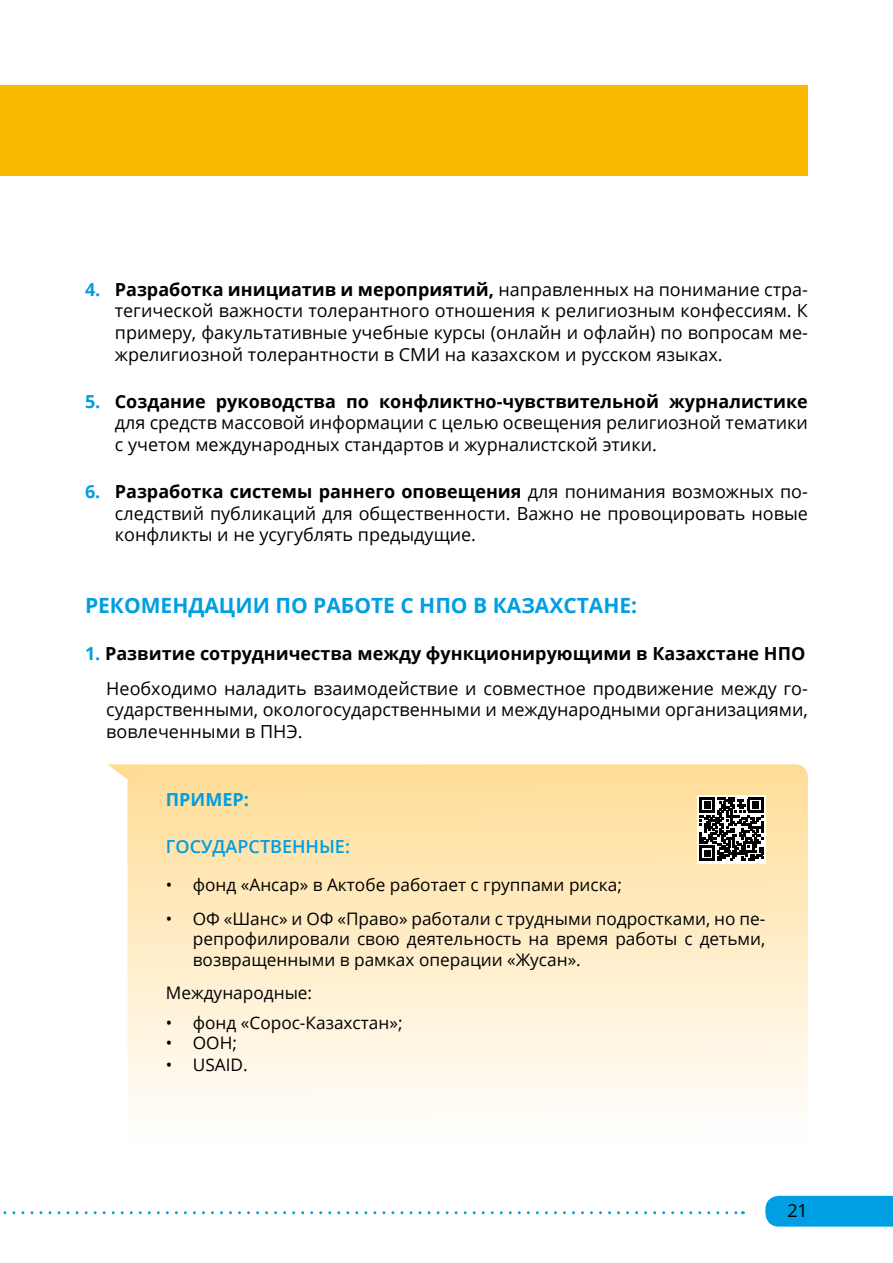
<style>
.page{position:relative;width:893px;height:1263px;background:#fff}
.page>*{position:absolute;margin:0;border:0;box-sizing:border-box;transform-origin:0 0}
.t1{font:700 21px "Open Sans";color:#009ee3}
.t2{font:18px/21.6px "Open Sans";color:#000;text-align:justify}
.t3{font:600 18px "Open Sans";color:#009ee3}
.t4{font:700 18px "Open Sans";color:#009ee3}
.t5{font:17.25px/20.7px "Open Sans";color:#000;text-align:justify}
.s1{font-weight:700;color:#009ee3}
.s2{font-weight:700}
</style>
<div class="page">
<div style="left:765px;top:1196px;width:128px;height:30px;background:#009ee3"></div>
<svg style="left:3px;top:1211px;width:740px;height:3px"></svg>
<div style="left:127px;top:764px;width:681px;height:383px;background:linear-gradient(to bottom,#ffdc95,#fff);border-radius:13px"></div>
<svg style="left:107px;top:764px;width:32px;height:24px"></svg>
<div style="left:0;top:85px;width:808px;height:91px;background:#fbb900"></div>
<svg style="left:697px;top:795px;width:68px;height:68px"></svg>
<svg style="left:700px;top:797px;width:63px;height:64px"></svg>
<hr style="left:748px;top:797px;width:15px;height:3px;background:#000">
<p class="t2" style="left:115px;top:278px;width:695px;text-indent:-30px"><span class="s1">4.</span> <span class="s2">Разработка инициатив и мероприятий,</span> направленных на понимание стра&shy;тегической важности толерантного отношения к религиозным конфессиям. К примеру, факультативные учебные курсы (онлайн и офлайн) по вопросам ме&shy;жрелигиозной толерантности в СМИ на казахском и русском языках.</p>
<p class="t2" style="left:115px;top:390px;width:695px;text-indent:-30px"><span class="s1">5.</span> <span class="s2">Создание руководства по конфликтно-чувствительной журналистике </span>для средств массовой информации с целью освещения религиозной тематики с учетом международных стандартов и журналистской этики.</p>
<p class="t2" style="left:115px;top:480px;width:695px;text-indent:-30px"><span class="s1">6.</span> <span class="s2">Разработка системы раннего оповещения</span> для понимания возможных по&shy;следствий публикаций для общественности. Важно не провоцировать новые конфликты и не усугублять предыдущие.</p>
<p class="t1" style="left:85px;top:591px;width:554px">РЕКОМЕНДАЦИИ ПО РАБОТЕ С НПО В КАЗАХСТАНЕ:</p>
<p class="t2" style="left:85px;top:636px;width:724px;line-height:34.3px;text-align:right"><span class="s1">1.</span> <span class="s2">Развитие сотрудничества между функционирующими в Казахстане НПО<br></span>Необходимо наладить взаимодействие и совместное продвижение между го-</p>
<p class="t2" style="left:106px;top:698px;width:703px">сударственными, окологосударственными и международными организациями, вовлеченными в ПНЭ.</p>
<p class="t4" style="left:166px;top:787px;width:85px">ПРИМЕР:</p>
<p class="t3" style="left:166px;top:834px;width:186px">ГОСУДАРСТВЕННЫЕ:</p>
<p class="t5" style="left:166px;top:874px;width:458px">• фонд «Ансар» в Актобе работает с группами риска;</p>
<p class="t5" style="left:193px;top:907px;width:574px;text-indent:-27px">• ОФ «Шанс» и ОФ «Право» работали с трудными подростками, но пе&shy;репрофилировали свою деятельность на время работы с детьми, возвращенными в рамках операции «Жусан».</p>
<p class="t5" style="left:166px;top:982px;width:148px">Международные:</p>
<p class="t5" style="left:166px;top:1011px;width:238px">• фонд «Сорос-Казахстан»;</p>
<p class="t5" style="left:166px;top:1032px;width:73px">• ООН;</p>
<p class="t5" style="left:166px;top:1054px;width:83px">• USAID.</p>
<p class="t2" style="left:787px;top:1199px;width:22px">21</p>
</div>
